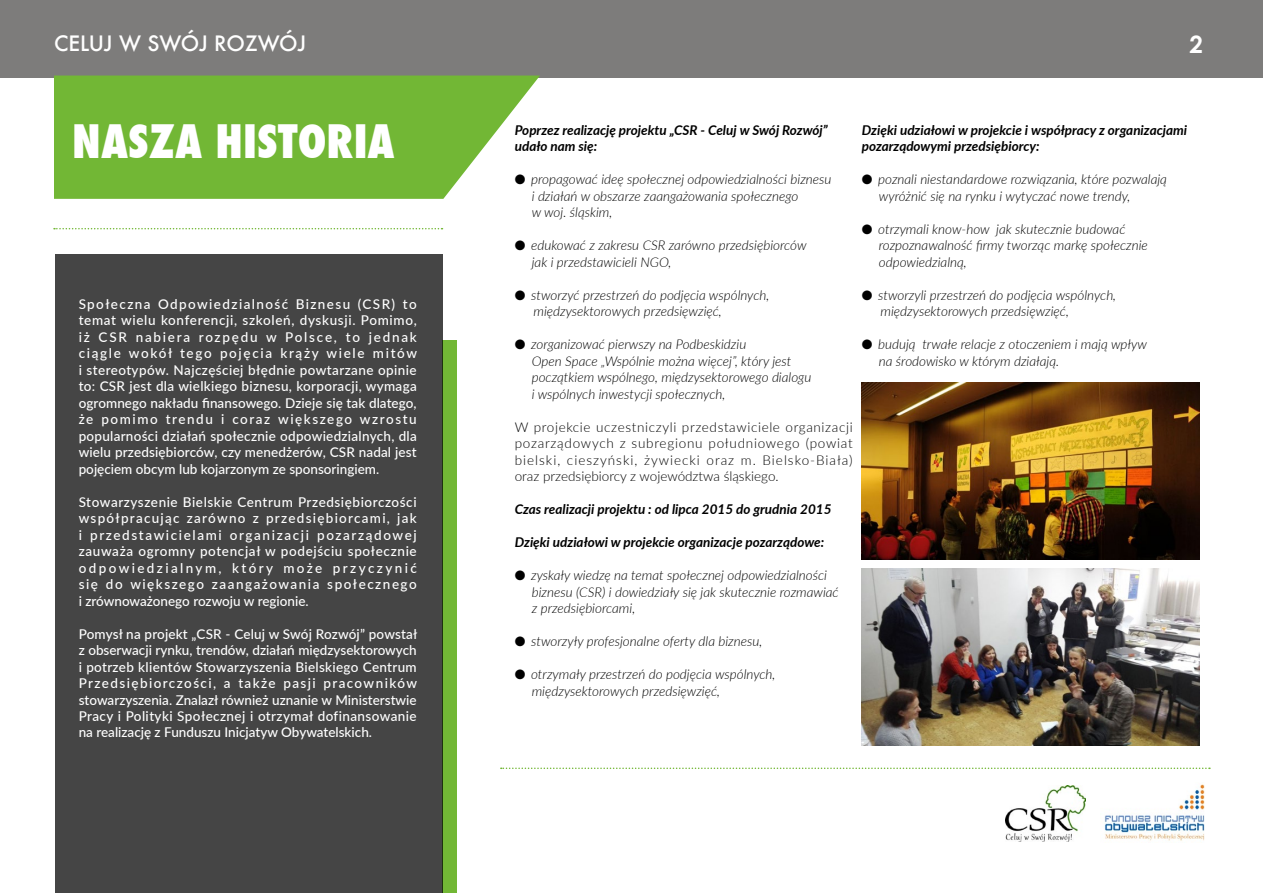
<style>
.page{position:relative;width:1263px;height:893px;background:#fff}
.page>*{position:absolute;margin:0;border:0;box-sizing:border-box;transform-origin:0 0}
.t1{font:800 condensed 45px "Futura";color:#fff}
.t2{font:700 24px "Century Gothic";color:#fff}
.t3{font:500 20.7px "Futura";color:#fff}
.t4{font:500 13.5px/16.5px "Lato";color:#fff;text-align:justify}
.t5{font:italic 300 13.5px/16.5px "Lato";color:#000}
.t6{font:italic 700 13.5px/16.5px "Lato";color:#000}
.t7{font:300 13.5px/16.5px "Lato";color:#000;text-align:justify}
</style>
<div class="page">
<div style="left:442px;top:340px;width:15px;height:553px;background:#72b735"></div>
<div style="left:55px;top:254px;width:387px;height:639px;background:#454545"></div>
<img style="left:1104px;top:784px;width:101px;height:57px">
<img style="left:1005px;top:786px;width:81px;height:56px">
<svg style="left:501px;top:767px;width:709px;height:2px"></svg>
<svg style="left:54px;top:228px;width:388px;height:1px"></svg>
<div style="left:0;top:0;width:1263px;height:77px;background:#7d7c7b"></div>
<svg style="left:54px;top:76px;width:486px;height:123px;background:#80be49"></svg>
<img style="left:862px;top:569px;width:338px;height:176px">
<img style="left:862px;top:383px;width:338px;height:176px">
<h3 class="t3" style="left:54px;top:29px;width:254px">CELUJ W SWÓJ ROZWÓJ</h3>
<h2 class="t2" style="left:1189px;top:29px;width:15px">2</h2>
<h1 class="t1" style="left:72px;top:110px;width:324px">NASZA HISTORIA</h1>
<p class="t6" style="left:515px;top:121px;width:315px">Poprzez realizację projektu „CSR - Celuj w Swój Rozwój” udało nam się:</p>
<p class="t5" style="left:532px;top:171px;width:301px;text-indent:-17px">● propagować ideę społecznej odpowiedzialności biznesu i działań w obszarze zaangażowania społecznego<br>w woj. śląskim,</p>
<p class="t5" style="left:532px;top:237px;width:276px;text-indent:-17px">● edukować z zakresu CSR zarówno przedsiębiorców jak i przedstawicieli NGO,</p>
<p class="t5" style="left:533px;top:286px;width:237px;text-indent:-19px">● stworzyć przestrzeń do podjęcia wspólnych, międzysektorowych przedsięwzięć,</p>
<p class="t5" style="left:532px;top:336px;width:281px;text-indent:-17px">● zorganizować pierwszy na Podbeskidziu<br>Open Space „Wspólnie można więcej”, który jest początkiem wspólnego, międzysektorowego dialogu i wspólnych inwestycji społecznych,</p>
<p class="t7" style="left:515px;top:418px;width:339px">W projekcie uczestniczyli przedstawiciele organizacji pozarządowych z subregionu południowego (powiat bielski, cieszyński, żywiecki oraz m. Bielsko-Biała) oraz przedsiębiorcy z województwa śląskiego.</p>
<p class="t6" style="left:515px;top:501px;width:318px">Czas realizacji projektu : od lipca 2015 do grudnia 2015</p>
<p class="t6" style="left:515px;top:534px;width:311px">Dzięki udziałowi w projekcie organizacje pozarządowe:</p>
<p class="t5" style="left:532px;top:567px;width:308px;text-indent:-17px">● zyskały wiedzę na temat społecznej odpowiedzialności biznesu (CSR) i dowiedziały się jak skutecznie rozmawiać z przedsiębiorcami,</p>
<p class="t5" style="left:515px;top:633px;width:249px">● stworzyły profesjonalne oferty dla biznesu,</p>
<p class="t5" style="left:532px;top:666px;width:245px;text-indent:-17px">● otrzymały przestrzeń do podjęcia wspólnych, międzysektorowych przedsięwzięć,</p>
<p class="t4" style="left:79px;top:295px;width:340px">Społeczna Odpowiedzialność Biznesu (CSR) to temat wielu konferencji, szkoleń, dyskusji. Pomimo, iż CSR nabiera rozpędu w Polsce, to jednak ciągle wokół tego pojęcia krąży wiele mitów i stereotypów. Najczęściej błędnie powtarzane opinie to: CSR jest dla wielkiego biznesu, korporacji, wymaga ogromnego nakładu finansowego. Dzieje się tak dlatego, że pomimo trendu i coraz większego wzrostu popularności działań społecznie odpowiedzialnych, dla wielu przedsiębiorców, czy menedżerów, CSR nadal jest pojęciem obcym lub kojarzonym ze sponsoringiem.</p>
<p class="t4" style="left:79px;top:493px;width:340px">Stowarzyszenie Bielskie Centrum Przedsiębiorczości współpracując zarówno z przedsiębiorcami, jak i przedstawicielami organizacji pozarządowej zauważa ogromny potencjał w podejściu społecznie odpowiedzialnym, który może przyczynić się do większego zaangażowania społecznego i zrównoważonego rozwoju w regionie.</p>
<p class="t4" style="left:79px;top:625px;width:340px">Pomysł na projekt „CSR - Celuj w Swój Rozwój” powstał z obserwacji rynku, trendów, działań międzysektorowych i potrzeb klientów Stowarzyszenia Bielskiego Centrum Przedsiębiorczości, a także pasji pracowników stowarzyszenia. Znalazł również uznanie w Ministerstwie Pracy i Polityki Społecznej i otrzymał dofinansowanie na realizację z Funduszu Inicjatyw Obywatelskich.</p>
<p class="t6" style="left:862px;top:121px;width:327px">Dzięki udziałowi w projekcie i współpracy z organizacjami pozarządowymi przedsiębiorcy:</p>
<p class="t5" style="left:879px;top:171px;width:290px;text-indent:-17px">● poznali niestandardowe rozwiązania, które pozwalają wyróżnić się na rynku i wytyczać nowe trendy,</p>
<p class="t5" style="left:879px;top:220px;width:270px;text-indent:-17px">● otrzymali know-how jak skutecznie budować rozpoznawalność firmy tworząc markę społecznie odpowiedzialną,</p>
<p class="t5" style="left:880px;top:286px;width:237px;text-indent:-19px">● stworzyli przestrzeń do podjęcia wspólnych, międzysektorowych przedsięwzięć,</p>
<p class="t5" style="left:879px;top:336px;width:270px;text-indent:-17px">● budują trwałe relacje z otoczeniem i mają wpływ na środowisko w którym działają.</p>
</div>
